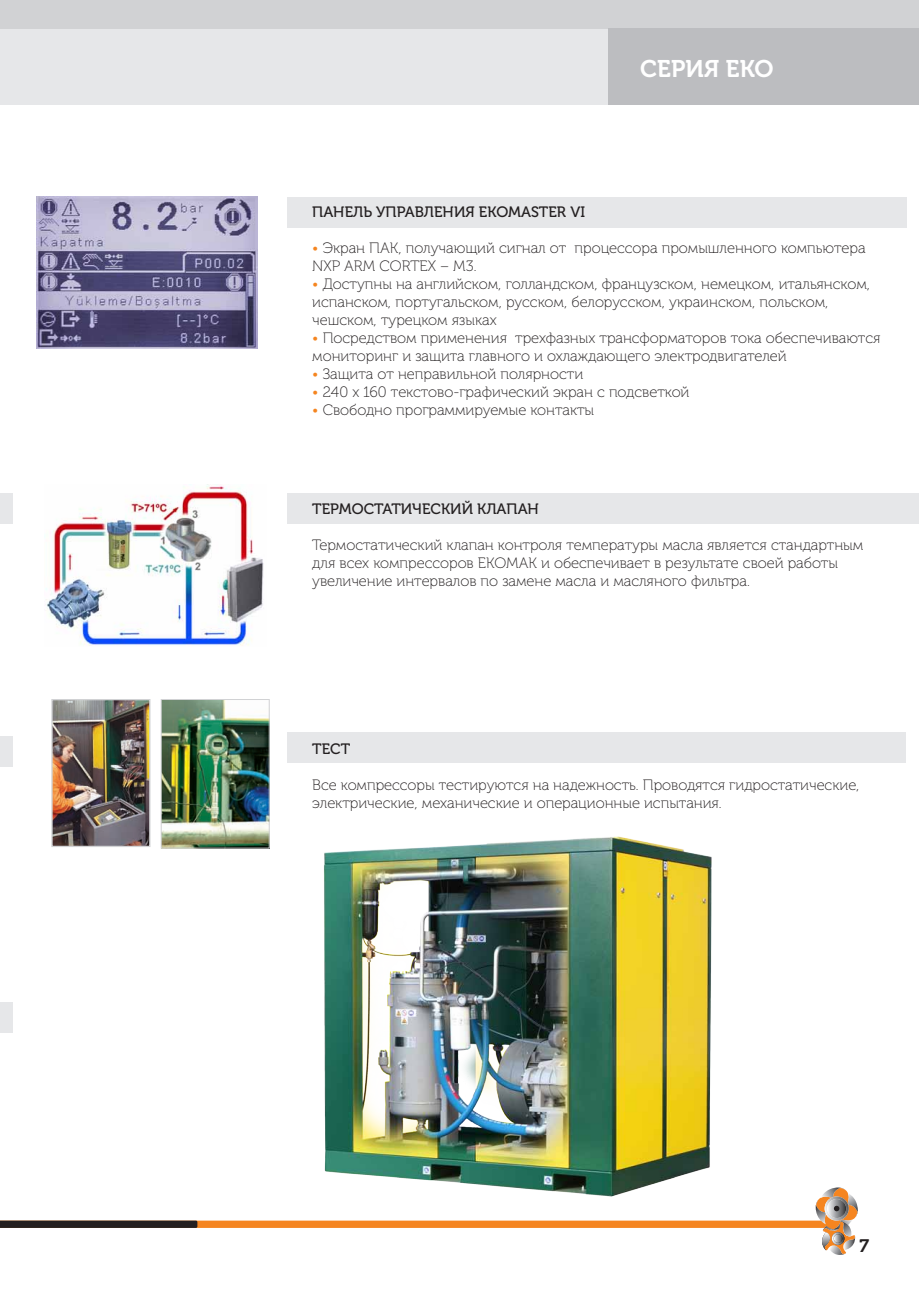
<style>
.page{position:relative;width:919px;height:1289px;background:#fff}
.page>*{position:absolute;margin:0;border:0;box-sizing:border-box;transform-origin:0 0}
.t1{font:24px "Museo Cyrl 700";color:#fff}
.t2{font:18px "Museo 700";color:#231f20}
.t3{font:15px/18px "Museo Cyrl 100";color:#231f20}
.t4{font:15px "Museo Cyrl 500";color:#231f20}
.s1{color:#f58520}
</style>
<div class="page">
<div style="left:0;top:0;width:918px;height:105px;background:#e6e7e9"></div>
<div style="left:0;top:0;width:918px;height:28px;background:#d1d2d4"></div>
<svg style="left:0;top:1220px;width:856px;height:34px"></svg>
<div style="left:608px;top:28px;width:310px;height:77px;background:#bcbdc0"></div>
<div style="left:287px;top:197px;width:619px;height:30px;background:#e6e7e9"></div>
<div style="left:0;top:493px;width:13px;height:30px;background:#e6e7e9"></div>
<div style="left:0;top:737px;width:13px;height:30px;background:#e6e7e9"></div>
<div style="left:0;top:1002px;width:13px;height:30px;background:#e6e7e9"></div>
<div style="left:287px;top:493px;width:631px;height:30px;background:#e6e7e9"></div>
<div style="left:287px;top:732px;width:619px;height:30px;background:#e6e7e9"></div>
<img style="left:163px;top:701px;width:105px;height:145px">
<div style="left:161px;top:699px;width:109px;height:149px;border:1px solid #d1d2d4"></div>
<img style="left:53px;top:701px;width:95px;height:144px">
<div style="left:51px;top:699px;width:99px;height:148px;border:1px solid #d1d2d4"></div>
<img style="left:46px;top:484px;width:218px;height:162px">
<img style="left:210px;top:812px;width:648px;height:415px">
<img style="left:36px;top:197px;width:221px;height:151px">
<p class="t1" style="left:640px;top:56px;width:135px">СЕРИЯ ЕКО</p>
<p class="t4" style="left:312px;top:204px;width:274px">ПАНЕЛЬ УПРАВЛЕНИЯ EKOMASTER VI</p>
<p class="t3" style="left:312px;top:239px;width:554px"><span class="s1">•</span> Экран ПАК, получающий сигнал от процессора промышленного компьютера<br>NXP ARM CORTEX – M3.</p>
<p class="t3" style="left:312px;top:275px;width:559px"><span class="s1">•</span> Доступны на английском, голландском, французском, немецком, итальянском, испанском, португальском, русском, белорусском, украинском, польском, чешском, турецком языках</p>
<p class="t3" style="left:312px;top:329px;width:569px"><span class="s1">•</span> Посредством применения трехфазных трансформаторов тока обеспечиваются мониторинг и защита главного и охлаждающего электродвигателей</p>
<p class="t3" style="left:312px;top:365px;width:272px"><span class="s1">•</span> Защита от неправильной полярности</p>
<p class="t3" style="left:312px;top:383px;width:379px"><span class="s1">•</span> 240 х 160 текстово-графический экран с подсветкой</p>
<p class="t3" style="left:312px;top:401px;width:283px"><span class="s1">•</span> Свободно программируемые контакты</p>
<p class="t4" style="left:312px;top:501px;width:228px">ТЕРМОСТАТИЧЕСКИЙ КЛАПАН</p>
<p class="t3" style="left:312px;top:536px;width:552px">Термостатический клапан контроля температуры масла является стандартным для всех компрессоров EKOMAK и обеспечивает в результате своей работы увеличение интервалов по замене масла и масляного фильтра.</p>
<p class="t4" style="left:312px;top:740px;width:39px">ТЕСТ</p>
<p class="t3" style="left:312px;top:776px;width:549px">Все компрессоры тестируются на надежность. Проводятся гидростатические, электрические, механические и операционные испытания.</p>
<p class="t2" style="left:859px;top:1235px;width:11px">7</p>
</div>
